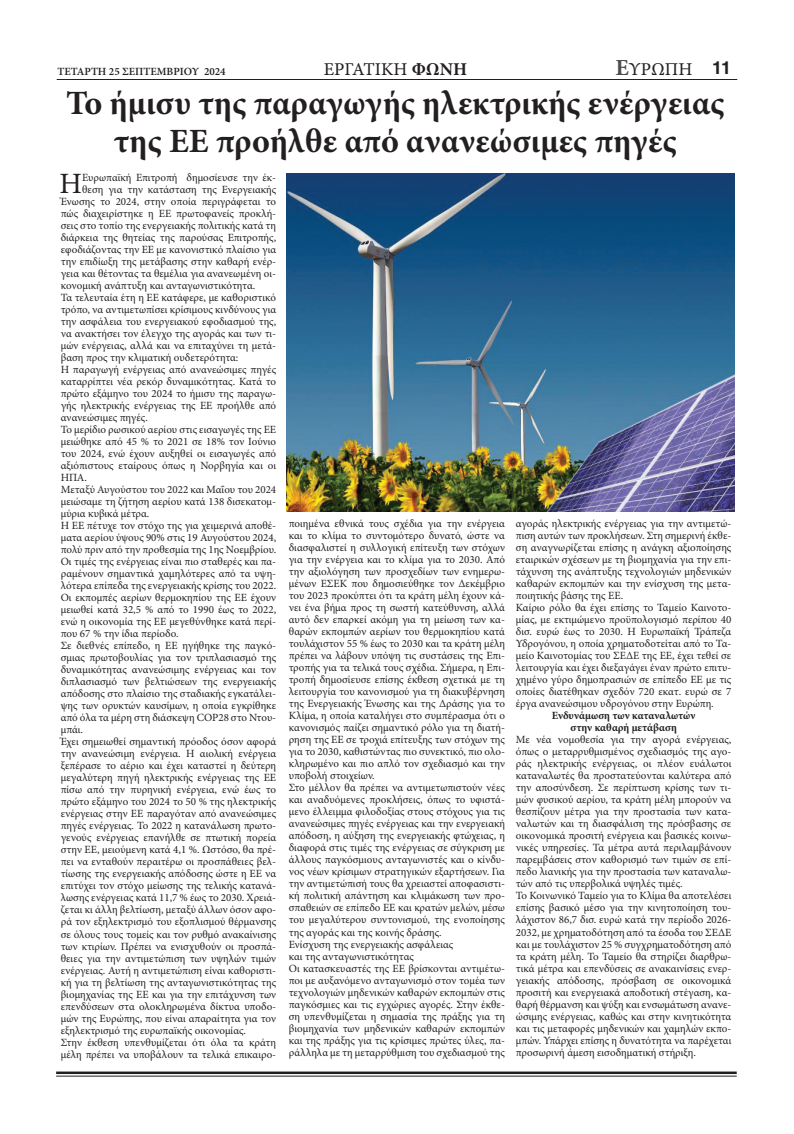
<style>
.page{position:relative;width:794px;height:1134px;background:#fff}
.page>*{position:absolute;margin:0;border:0;box-sizing:border-box;transform-origin:0 0}
.t1{font:700 34px "Minion Pro";color:#231f20}
.t2{font:29.5px "Minion Pro";color:#231f20}
.t3{font:18px "Minion Pro Capt";color:#231f20}
.t4{font:700 18px "Helvetica";color:#231f20}
.t5{font:11px/12px "Minion Pro";color:#231f20;text-align:justify}
.t6{font:700 11px "Minion Pro";color:#231f20}
.t7{font:600 11px "Minion Pro";color:#231f20}
.s1{font-family:"Minion Pro";font-weight:700}
.s2{font-family:"Minion Pro";font-weight:700;font-size:23px;color:#4b4c4d}
</style>
<div class="page">
<img style="left:286px;top:174px;width:448px;height:337px">
<hr style="left:56px;top:1071px;width:680px;height:3px;background:#231f20">
<hr style="left:56px;top:1076px;width:680px;height:1px;background:#231f20">
<hr style="left:57px;top:79px;width:680px;height:1px;background:#231f20">
<p class="t7" style="left:58px;top:64px;width:170px">ΤΕΤΑΡΤΗ 25 ΣΕΠΤΕΜΒΡΙΟΥ 2024</p>
<p class="t3" style="left:324px;top:58px;width:145px">ΕΡΓΑΤΙΚΗ <span class="s1">ΦΩΝΗ</span></p>
<p class="t3" style="left:615px;top:58px;width:79px"><span class="s2">Ε</span>ΥΡΩΠΗ</p>
<p class="t4" style="left:712px;top:57px;width:21px">11</p>
<p class="t1" style="left:66px;top:79px;width:659px">Το ήμισυ της παραγωγής ηλεκτρικής ενέργειας</p>
<p class="t1" style="left:114px;top:117px;width:564px">της ΕΕ προήλθε από ανανεώσιμες πηγές</p>
<p class="t2" style="left:60px;top:164px;width:24px">Η</p>
<p class="t5" style="left:82px;top:172px;width:195px">Ευρωπαϊκή Επιτροπή δημοσίευσε την έκ-</p>
<p class="t5" style="left:82px;top:184px;width:196px">θεση για την κατάσταση της Ενεργειακής</p>
<p class="t5" style="left:61px;top:196px;width:217px">Ένωσης το 2024, στην οποία περιγράφεται το</p>
<p class="t5" style="left:61px;top:208px;width:217px">πώς διαχειρίστηκε η ΕΕ πρωτοφανείς προκλή-</p>
<p class="t5" style="left:61px;top:220px;width:217px">σεις στο τοπίο της ενεργειακής πολιτικής κατά τη</p>
<p class="t5" style="left:61px;top:232px;width:217px">διάρκεια της θητείας της παρούσας Επιτροπής,</p>
<p class="t5" style="left:61px;top:244px;width:217px">εφοδιάζοντας την ΕΕ με κανονιστικό πλαίσιο για</p>
<p class="t5" style="left:61px;top:256px;width:217px">την επιδίωξη της μετάβασης στην καθαρή ενέρ-</p>
<p class="t5" style="left:61px;top:268px;width:217px">γεια και θέτοντας τα θεμέλια για ανανεωμένη οι-</p>
<p class="t5" style="left:61px;top:280px;width:196px">κονομική ανάπτυξη και ανταγωνιστικότητα.</p>
<p class="t5" style="left:61px;top:292px;width:217px">Τα τελευταία έτη η ΕΕ κατάφερε, με καθοριστικό τρόπο, να αντιμετωπίσει κρίσιμους κινδύνους για την ασφάλεια του ενεργειακού εφοδιασμού της, να ανακτήσει τον έλεγχο της αγοράς και των τι&shy;μών ενέργειας, αλλά και να επιταχύνει τη μετά&shy;βαση προς την κλιματική ουδετερότητα:</p>
<p class="t5" style="left:61px;top:364px;width:217px">Η παραγωγή ενέργειας από ανανεώσιμες πηγές καταρρίπτει νέα ρεκόρ δυναμικότητας. Κατά το πρώτο εξάμηνο του 2024 το ήμισυ της παραγω&shy;γής ηλεκτρικής ενέργειας της ΕΕ προήλθε από ανανεώσιμες πηγές.</p>
<p class="t5" style="left:61px;top:424px;width:217px">Το μερίδιο ρωσικού αερίου στις εισαγωγές της ΕΕ μειώθηκε από 45 % το 2021 σε 18% τον Ιούνιο του 2024, ενώ έχουν αυξηθεί οι εισαγωγές από αξιόπιστους εταίρους όπως η Νορβηγία και οι ΗΠΑ.</p>
<p class="t5" style="left:61px;top:484px;width:217px">Μεταξύ Αυγούστου του 2022 και Μαΐου του 2024 μειώσαμε τη ζήτηση αερίου κατά 138 δισεκατομ&shy;μύρια κυβικά μέτρα.</p>
<p class="t5" style="left:61px;top:520px;width:217px">Η ΕΕ πέτυχε τον στόχο της για χειμερινά αποθέ&shy;ματα αερίου ύψους 90% στις 19 Αυγούστου 2024, πολύ πριν από την προθεσμία της 1ης Νοεμβρίου.</p>
<p class="t5" style="left:61px;top:556px;width:217px">Οι τιμές της ενέργειας είναι πιο σταθερές και πα&shy;ραμένουν σημαντικά χαμηλότερες από τα υψη&shy;λότερα επίπεδα της ενεργειακής κρίσης του 2022.</p>
<p class="t5" style="left:61px;top:592px;width:217px">Οι εκπομπές αερίων θερμοκηπίου της ΕΕ έχουν μειωθεί κατά 32,5 % από το 1990 έως το 2022, ενώ η οικονομία της ΕΕ μεγεθύνθηκε κατά περί&shy;που 67 % την ίδια περίοδο.</p>
<p class="t5" style="left:61px;top:640px;width:217px">Σε διεθνές επίπεδο, η ΕΕ ηγήθηκε της παγκό&shy;σμιας πρωτοβουλίας για τον τριπλασιασμό της δυναμικότητας ανανεώσιμης ενέργειας και τον διπλασιασμό των βελτιώσεων της ενεργειακής απόδοσης στο πλαίσιο της σταδιακής εγκατάλει&shy;ψης των ορυκτών καυσίμων, η οποία εγκρίθηκε από όλα τα μέρη στη διάσκεψη COP28 στο Ντου&shy;μπάι.</p>
<p class="t5" style="left:61px;top:736px;width:217px">Έχει σημειωθεί σημαντική πρόοδος όσον αφορά την ανανεώσιμη ενέργεια. Η αιολική ενέργεια ξεπέρασε το αέριο και έχει καταστεί η δεύτερη μεγαλύτερη πηγή ηλεκτρικής ενέργειας της ΕΕ πίσω από την πυρηνική ενέργεια, ενώ έως το πρώτο εξάμηνο του 2024 το 50 % της ηλεκτρικής ενέργειας στην ΕΕ παραγόταν από ανανεώσιμες πηγές ενέργειας. Το 2022 η κατανάλωση πρωτο&shy;γενούς ενέργειας επανήλθε σε πτωτική πορεία στην ΕΕ, μειούμενη κατά 4,1 %. Ωστόσο, θα πρέ&shy;πει να ενταθούν περαιτέρω οι προσπάθειες βελ&shy;τίωσης της ενεργειακής απόδοσης ώστε η ΕΕ να επιτύχει τον στόχο μείωσης της τελικής κατανά&shy;λωσης ενέργειας κατά 11,7 % έως το 2030. Χρειά&shy;ζεται κι άλλη βελτίωση, μεταξύ άλλων όσον αφο&shy;ρά τον εξηλεκτρισμό του εξοπλισμού θέρμανσης σε όλους τους τομείς και τον ρυθμό ανακαίνισης των κτιρίων. Πρέπει να ενισχυθούν οι προσπά&shy;θειες για την αντιμετώπιση των υψηλών τιμών ενέργειας. Αυτή η αντιμετώπιση είναι καθοριστι&shy;κή για τη βελτίωση της ανταγωνιστικότητας της βιομηχανίας της ΕΕ και για την επιτάχυνση των επενδύσεων στα ολοκληρωμένα δίκτυα υποδο&shy;μών της Ευρώπης, που είναι απαραίτητα για τον εξηλεκτρισμό της ευρωπαϊκής οικονομίας.</p>
<p class="t5" style="left:61px;top:1036px;width:217px">Στην έκθεση υπενθυμίζεται ότι όλα τα κράτη μέλη πρέπει να υποβάλουν τα τελικά επικαιρο-</p>
<p class="t5" style="left:289px;top:518px;width:218px">ποιημένα εθνικά τους σχέδια για την ενέργεια και το κλίμα το συντομότερο δυνατό, ώστε να διασφαλιστεί η συλλογική επίτευξη των στόχων για την ενέργεια και το κλίμα για το 2030. Από την αξιολόγηση των προσχεδίων των ενημερω&shy;μένων ΕΣΕΚ που δημοσιεύθηκε τον Δεκέμβριο του 2023 προκύπτει ότι τα κράτη μέλη έχουν κά&shy;νει ένα βήμα προς τη σωστή κατεύθυνση, αλλά αυτό δεν επαρκεί ακόμη για τη μείωση των κα&shy;θαρών εκπομπών αερίων του θερμοκηπίου κατά τουλάχιστον 55 % έως το 2030 και τα κράτη μέλη πρέπει να λάβουν υπόψη τις συστάσεις της Επι&shy;τροπής για τα τελικά τους σχέδια. Σήμερα, η Επι&shy;τροπή δημοσίευσε επίσης έκθεση σχετικά με τη λειτουργία του κανονισμού για τη διακυβέρνηση της Ενεργειακής Ένωσης και της Δράσης για το Κλίμα, η οποία καταλήγει στο συμπέρασμα ότι ο κανονισμός παίζει σημαντικό ρόλο για τη διατή&shy;ρηση της ΕΕ σε τροχιά επίτευξης των στόχων της για το 2030, καθιστώντας πιο συνεκτικό, πιο ολο&shy;κληρωμένο και πιο απλό τον σχεδιασμό και την υποβολή στοιχείων.</p>
<p class="t5" style="left:289px;top:782px;width:218px">Στο μέλλον θα πρέπει να αντιμετωπιστούν νέες και αναδυόμενες προκλήσεις, όπως το υφιστά&shy;μενο έλλειμμα φιλοδοξίας στους στόχους για τις ανανεώσιμες πηγές ενέργειας και την ενεργειακή απόδοση, η αύξηση της ενεργειακής φτώχειας, η διαφορά στις τιμές της ενέργειας σε σύγκριση με άλλους παγκόσμιους ανταγωνιστές και ο κίνδυ&shy;νος νέων κρίσιμων στρατηγικών εξαρτήσεων. Για την αντιμετώπισή τους θα χρειαστεί αποφασιστι&shy;κή πολιτική απάντηση και κλιμάκωση των προ&shy;σπαθειών σε επίπεδο ΕΕ και κρατών μελών, μέσω του μεγαλύτερου συντονισμού, της ενοποίησης της αγοράς και της κοινής δράσης.</p>
<p class="t5" style="left:289px;top:938px;width:166px">Ενίσχυση της ενεργειακής ασφάλειας</p>
<p class="t5" style="left:289px;top:950px;width:127px">και της ανταγωνιστικότητας</p>
<p class="t5" style="left:289px;top:962px;width:218px">Οι κατασκευαστές της ΕΕ βρίσκονται αντιμέτω&shy;ποι με αυξανόμενο ανταγωνισμό στον τομέα των τεχνολογιών μηδενικών καθαρών εκπομπών στις παγκόσμιες και τις εγχώριες αγορές. Στην έκθε&shy;ση υπενθυμίζεται η σημασία της πράξης για τη βιομηχανία των μηδενικών καθαρών εκπομπών και της πράξης για τις κρίσιμες πρώτες ύλες, πα&shy;ράλληλα με τη μεταρρύθμιση του σχεδιασμού της</p>
<p class="t5" style="left:516px;top:518px;width:217px">αγοράς ηλεκτρικής ενέργειας για την αντιμετώ&shy;πιση αυτών των προκλήσεων. Στη σημερινή έκθε&shy;ση αναγνωρίζεται επίσης η ανάγκη αξιοποίησης εταιρικών σχέσεων με τη βιομηχανία για την επι&shy;τάχυνση της ανάπτυξης τεχνολογιών μηδενικών καθαρών εκπομπών και την ενίσχυση της μετα&shy;ποιητικής βάσης της ΕΕ.</p>
<p class="t5" style="left:516px;top:602px;width:217px">Καίριο ρόλο θα έχει επίσης το Ταμείο Καινοτο&shy;μίας, με εκτιμώμενο προϋπολογισμό περίπου 40 δισ. ευρώ έως το 2030. Η Ευρωπαϊκή Τράπεζα Υδρογόνου, η οποία χρηματοδοτείται από το Τα&shy;μείο Καινοτομίας του ΣΕΔΕ της ΕΕ, έχει τεθεί σε λειτουργία και έχει διεξαγάγει έναν πρώτο επιτυ&shy;χημένο γύρο δημοπρασιών σε επίπεδο ΕΕ με τις οποίες διατέθηκαν σχεδόν 720 εκατ. ευρώ σε 7 έργα ανανεώσιμου υδρογόνου στην Ευρώπη.</p>
<p class="t6" style="left:551px;top:708px;width:145px">Ενδυνάμωση των καταναλωτών</p>
<p class="t6" style="left:570px;top:720px;width:108px">στην καθαρή μετάβαση</p>
<p class="t5" style="left:516px;top:734px;width:217px">Με νέα νομοθεσία για την αγορά ενέργειας, όπως ο μεταρρυθμισμένος σχεδιασμός της αγο&shy;ράς ηλεκτρικής ενέργειας, οι πλέον ευάλωτοι καταναλωτές θα προστατεύονται καλύτερα από την αποσύνδεση. Σε περίπτωση κρίσης των τι&shy;μών φυσικού αερίου, τα κράτη μέλη μπορούν να θεσπίζουν μέτρα για την προστασία των κατα&shy;ναλωτών και τη διασφάλιση της πρόσβασης σε οικονομικά προσιτή ενέργεια και βασικές κοινω&shy;νικές υπηρεσίες. Τα μέτρα αυτά περιλαμβάνουν παρεμβάσεις στον καθορισμό των τιμών σε επί&shy;πεδο λιανικής για την προστασία των καταναλω&shy;τών από τις υπερβολικά υψηλές τιμές.</p>
<p class="t5" style="left:516px;top:890px;width:217px">Το Κοινωνικό Ταμείο για το Κλίμα θα αποτελέσει επίσης βασικό μέσο για την κινητοποίηση του&shy;λάχιστον 86,7 δισ. ευρώ κατά την περίοδο 2026- 2032, με χρηματοδότηση από τα έσοδα του ΣΕΔΕ και με τουλάχιστον 25 % συγχρηματοδότηση από τα κράτη μέλη. Το Ταμείο θα στηρίζει διαρθρω&shy;τικά μέτρα και επενδύσεις σε ανακαινίσεις ενερ&shy;γειακής απόδοσης, πρόσβαση σε οικονομικά προσιτή και ενεργειακά αποδοτική στέγαση, κα&shy;θαρή θέρμανση και ψύξη και ενσωμάτωση ανανε&shy;ώσιμης ενέργειας, καθώς και στην κινητικότητα και τις μεταφορές μηδενικών και χαμηλών εκπο&shy;μπών. Υπάρχει επίσης η δυνατότητα να παρέχεται προσωρινή άμεση εισοδηματική στήριξη.</p>
</div>
